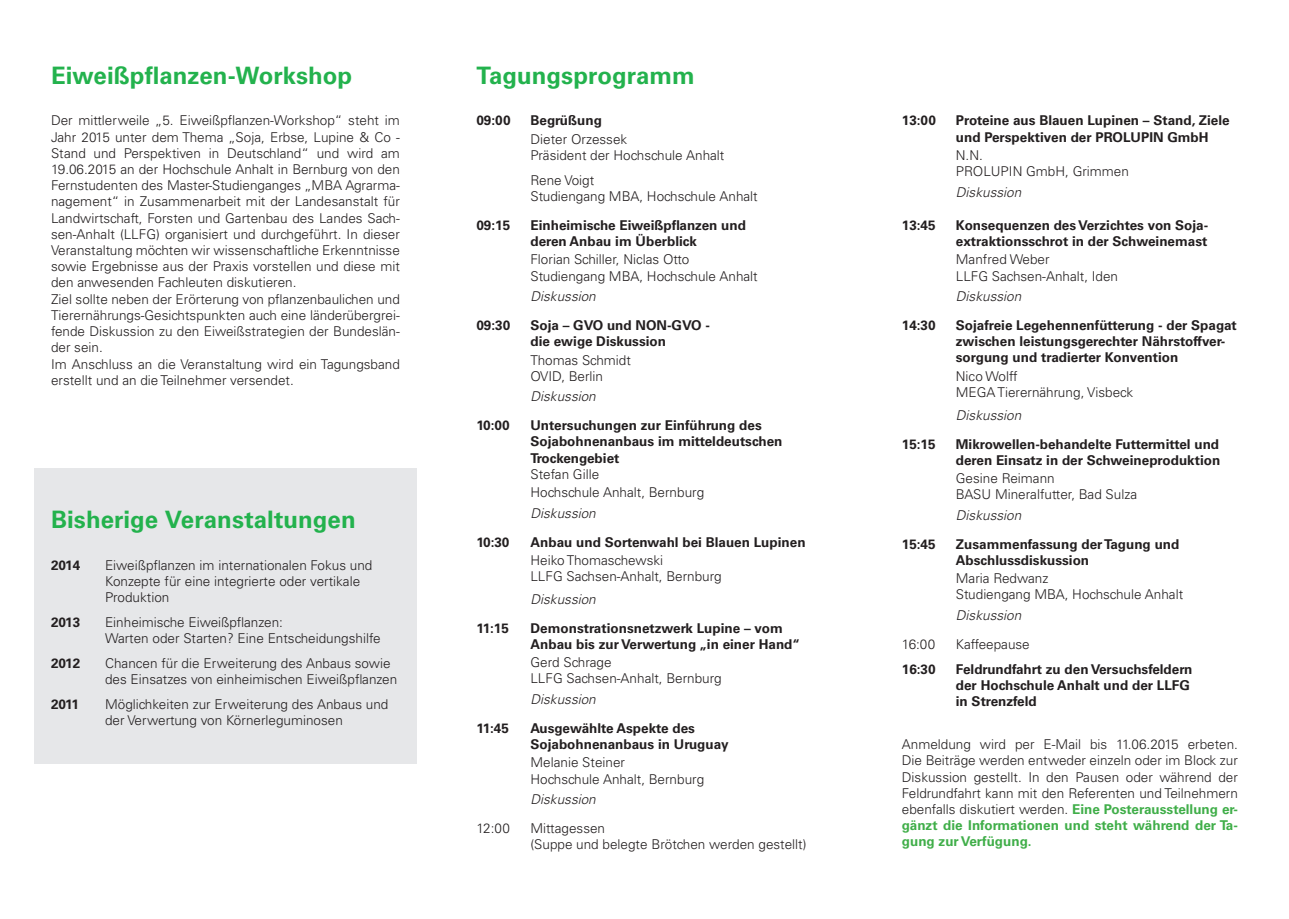
<style>
.page{position:relative;width:1289px;height:919px;background:#fff}
.page>*{position:absolute;margin:0;border:0;box-sizing:border-box;transform-origin:0 0}
.t1{font:700 24px "Univers LT Std";color:#23b24d}
.Thema{font:300 13.5px/16.2px "Univers LT Std";color:#231f20}
.Thema-2{font:700 13.5px/16.2px "Univers LT Std";color:#231f20}
.Diskussion{font:italic 300 13.5px "Univers LT Std";color:#231f20}
.s1{font-weight:300}
.s2{font-weight:700;color:#40ae49}
</style>
<div class="page">
<div style="left:34px;top:468px;width:383px;height:295px;background:#e6e7e9"></div>
<h2 class="t1" style="left:51px;top:61px;width:303px">Eiweißpflanzen-Workshop</h2>
<h2 class="t1" style="left:476px;top:61px;width:220px">Tagungsprogramm</h2>
<p class="Thema" style="left:51px;top:112px;width:350px;text-align:justify">Der mittlerweile „5. Eiweißpflanzen-Workshop“ steht im Jahr 2015 unter dem Thema „Soja, Erbse, Lupine &amp; Co - Stand und Perspektiven in Deutschland“ und wird am 19.06.2015 an der Hochschule Anhalt in Bernburg von den Fernstudenten des Master-Studienganges „MBA Agrarma&shy;nagement“ in Zusammenarbeit mit der Landesanstalt für Landwirtschaft, Forsten und Gartenbau des Landes Sach&shy;sen-Anhalt (LLFG) organisiert und durchgeführt. In dieser Veranstaltung möchten wir wissenschaftliche Erkenntnisse sowie Ergebnisse aus der Praxis vorstellen und diese mit den anwesenden Fachleuten diskutieren.</p>
<p class="Thema" style="left:51px;top:291px;width:350px;text-align:justify">Ziel sollte neben der Erörterung von pflanzenbaulichen und Tierernährungs-Gesichtspunkten auch eine länderübergrei&shy;fende Diskussion zu den Eiweißstrategien der Bundeslän&shy;der sein.</p>
<p class="Thema" style="left:51px;top:355px;width:350px">Im Anschluss an die Veranstaltung wird ein Tagungsband erstellt und an die Teilnehmer versendet.</p>
<p class="Thema-2" style="left:476px;top:113px;width:36px">09:00</p>
<p class="Thema-2" style="left:530px;top:113px;width:73px">Begrüßung</p>
<p class="Thema" style="left:530px;top:131px;width:98px">Dieter Orzessek</p>
<p class="Thema" style="left:530px;top:147px;width:195px">Präsident der Hochschule Anhalt</p>
<p class="Thema" style="left:530px;top:172px;width:229px">Rene Voigt<br>Studiengang MBA, Hochschule Anhalt</p>
<p class="Thema-2" style="left:476px;top:217px;width:35px">09:15</p>
<p class="Thema-2" style="left:530px;top:217px;width:217px">Einheimische Eiweißpflanzen und deren Anbau im Überblick</p>
<p class="Thema" style="left:530px;top:251px;width:160px">Florian Schiller, Niclas Otto</p>
<p class="Thema" style="left:530px;top:268px;width:229px">Studiengang MBA, Hochschule Anhalt</p>
<p class="Diskussion" style="left:530px;top:288px;width:67px">Diskussion</p>
<p class="Thema-2" style="left:476px;top:317px;width:35px">09:30</p>
<p class="Thema-2" style="left:530px;top:317px;width:181px">Soja – GVO und NON-GVO - die ewige Diskussion</p>
<p class="Thema" style="left:530px;top:351px;width:102px">Thomas Schmidt</p>
<p class="Thema" style="left:530px;top:368px;width:74px">OVID, Berlin</p>
<p class="Diskussion" style="left:530px;top:388px;width:67px">Diskussion</p>
<p class="Thema-2" style="left:476px;top:417px;width:35px">10:00</p>
<p class="Thema-2" style="left:530px;top:417px;width:253px">Untersuchungen zur Einführung des<br>Sojabohnenanbaus im mitteldeutschen<br>Trockengebiet<br><span class="s1">Stefan Gille</span></p>
<p class="Thema" style="left:530px;top:484px;width:175px">Hochschule Anhalt, Bernburg</p>
<p class="Diskussion" style="left:530px;top:504px;width:67px">Diskussion</p>
<p class="Thema-2" style="left:476px;top:534px;width:34px">10:30</p>
<p class="Thema-2" style="left:530px;top:534px;width:276px">Anbau und Sortenwahl bei Blauen Lupinen</p>
<p class="Thema" style="left:530px;top:552px;width:134px">Heiko Thomaschewski</p>
<p class="Thema" style="left:530px;top:568px;width:193px">LLFG Sachsen-Anhalt, Bernburg</p>
<p class="Diskussion" style="left:530px;top:590px;width:67px">Diskussion</p>
<p class="Thema-2" style="left:476px;top:620px;width:34px">11:15</p>
<p class="Thema-2" style="left:530px;top:620px;width:271px">Demonstrationsnetzwerk Lupine – vom<br>Anbau bis zur Verwertung „in einer Hand“</p>
<p class="Thema" style="left:530px;top:654px;width:83px">Gerd Schrage</p>
<p class="Thema" style="left:530px;top:670px;width:193px">LLFG Sachsen-Anhalt, Bernburg</p>
<p class="Diskussion" style="left:530px;top:691px;width:67px">Diskussion</p>
<p class="Thema-2" style="left:476px;top:720px;width:34px">11:45</p>
<p class="Thema-2" style="left:530px;top:720px;width:199px">Ausgewählte Aspekte des<br>Sojabohnenanbaus in Uruguay</p>
<p class="Thema" style="left:530px;top:754px;width:96px">Melanie Steiner</p>
<p class="Thema" style="left:530px;top:770px;width:175px">Hochschule Anhalt, Bernburg</p>
<p class="Diskussion" style="left:530px;top:791px;width:67px">Diskussion</p>
<p class="Thema" style="left:476px;top:820px;width:35px">12:00</p>
<p class="Thema" style="left:530px;top:820px;width:76px">Mittagessen</p>
<p class="Thema" style="left:530px;top:836px;width:277px">(Suppe und belegte Brötchen werden gestellt)</p>
<h2 class="t1" style="left:51px;top:505px;width:306px">Bisherige Veranstaltungen</h2>
<p class="Thema-2" style="left:51px;top:557px;width:31px">2014</p>
<p class="Thema" style="left:105px;top:556px;width:269px">Eiweißpflanzen im internationalen Fokus und<br>Konzepte für eine integrierte oder vertikale<br>Produktion</p>
<p class="Thema-2" style="left:51px;top:614px;width:31px">2013</p>
<p class="Thema" style="left:105px;top:614px;width:277px">Einheimische Eiweißpflanzen:<br>Warten oder Starten? Eine Entscheidungshilfe</p>
<p class="Thema-2" style="left:51px;top:655px;width:31px">2012</p>
<p class="Thema" style="left:105px;top:654px;width:294px">Chancen für die Erweiterung des Anbaus sowie des Einsatzes von einheimischen Eiweißpflanzen</p>
<p class="Thema-2" style="left:51px;top:695px;width:29px">2011</p>
<p class="Thema" style="left:105px;top:695px;width:285px">Möglichkeiten zur Erweiterung des Anbaus und der Verwertung von Körnerleguminosen</p>
<p class="Thema-2" style="left:901px;top:113px;width:36px">13:00</p>
<p class="Thema-2" style="left:955px;top:113px;width:275px">Proteine aus Blauen Lupinen – Stand, Ziele und Perspektiven der PROLUPIN GmbH</p>
<p class="Thema" style="left:955px;top:147px;width:28px">N.N.</p>
<p class="Thema" style="left:955px;top:163px;width:175px">PROLUPIN GmbH, Grimmen</p>
<p class="Diskussion" style="left:955px;top:184px;width:67px">Diskussion</p>
<p class="Thema-2" style="left:901px;top:217px;width:35px">13:45</p>
<p class="Thema-2" style="left:955px;top:217px;width:254px">Konsequenzen des Verzichtes von Soja&shy;extraktionsschrot in der Schweinemast</p>
<p class="Thema" style="left:955px;top:251px;width:95px">Manfred Weber</p>
<p class="Thema" style="left:955px;top:268px;width:164px">LLFG Sachsen-Anhalt, Iden</p>
<p class="Diskussion" style="left:955px;top:288px;width:67px">Diskussion</p>
<p class="Thema-2" style="left:901px;top:317px;width:35px">14:30</p>
<p class="Thema-2" style="left:955px;top:317px;width:282px">Sojafreie Legehennenfütterung - der Spagat zwischen leistungsgerechter Nährstoffver&shy;sorgung und tradierter Konvention</p>
<p class="Thema" style="left:955px;top:368px;width:63px">Nico Wolff</p>
<p class="Thema" style="left:955px;top:384px;width:179px">MEGA Tierernährung, Visbeck</p>
<p class="Diskussion" style="left:955px;top:406px;width:67px">Diskussion</p>
<p class="Thema-2" style="left:901px;top:436px;width:35px">15:15</p>
<p class="Thema-2" style="left:955px;top:436px;width:266px">Mikrowellen-behandelte Futtermittel und deren Einsatz in der Schweineproduktion</p>
<p class="Thema" style="left:955px;top:470px;width:183px">Gesine Reimann<br>BASU Mineralfutter, Bad Sulza</p>
<p class="Diskussion" style="left:955px;top:507px;width:67px">Diskussion</p>
<p class="Thema-2" style="left:901px;top:536px;width:35px">15:45</p>
<p class="Thema-2" style="left:955px;top:536px;width:225px">Zusammenfassung der Tagung und<br>Abschlussdiskussion</p>
<p class="Thema" style="left:955px;top:570px;width:229px">Maria Redwanz<br>Studiengang MBA, Hochschule Anhalt</p>
<p class="Diskussion" style="left:955px;top:607px;width:67px">Diskussion</p>
<p class="Thema" style="left:901px;top:636px;width:35px">16:00</p>
<p class="Thema" style="left:955px;top:636px;width:75px">Kaffeepause</p>
<p class="Thema-2" style="left:901px;top:660px;width:35px">16:30</p>
<p class="Thema-2" style="left:955px;top:660px;width:238px">Feldrundfahrt zu den Versuchsfeldern der Hochschule Anhalt und der LLFG in Strenzfeld</p>
<p class="Thema" style="left:901px;top:736px;width:337px;text-align:justify">Anmeldung wird per E-Mail bis 11.06.2015 erbeten.<br>Die Beiträge werden entweder einzeln oder im Block zur Diskussion gestellt. In den Pausen oder während der Feldrundfahrt kann mit den Referenten und Teilnehmern ebenfalls diskutiert werden. <span class="s2">Eine Posterausstellung er&shy;gänzt die Informationen und steht während der Ta&shy;gung zur Verfügung.</span></p>
</div>
